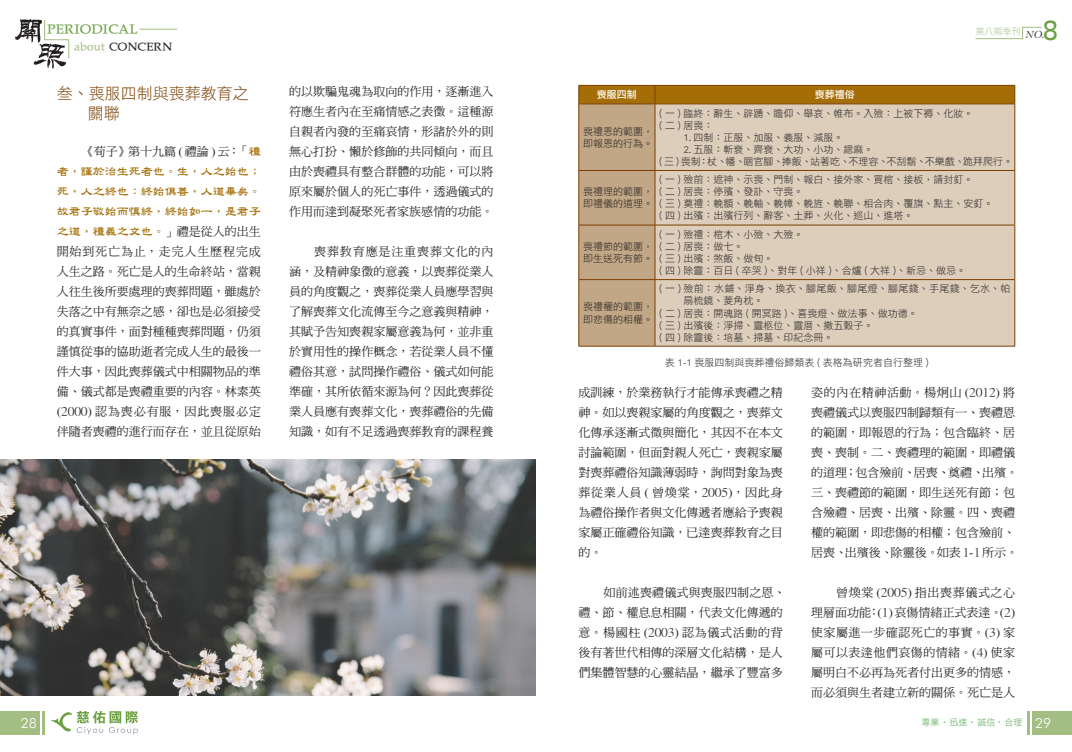
<style>
.page{position:relative;width:1072px;height:752px;background:#fff}
.page>*{position:absolute;margin:0;border:0;box-sizing:border-box;transform-origin:0 0}
.t1{font:25px "Antique Olive";color:#6ba043}
.內文{font:16px/20px "DF Li Hei Std W3";color:#7c3e00}
.t2{font:14px "DF Wei Bei Md HKP BF";color:#6ba043}
.t3{font:300 14px "Futura BT";color:#fff}
.內文-2{font:12px/20px "DF Ming Md HKP BF";color:#231f20;text-align:justify}
.t4{font:12px "DF Wei Bei Md HKP BF";color:#231f20}
.內文-3{font:10px/12px "DF Li Hei Std W3";color:#231f20}
.內文-4{font:10px/12px "DF Li Hei Std W3";letter-spacing:.03em;color:#231f20}
.內文-5{font:10px "DF Li Hei Std W5";color:#fff}
.t5{font:italic 700 10px "Bernhard Modern BT";color:#3e3e3f}
.t6{font:9px "DF Li Hei Lt HK BF";color:#4ba447}
.t7{font:9px "DF Li Hei Lt HK BF";color:#a3bd83}
.s1{color:#a3bd83}
.s2{font-family:"DF Li Shu W7 HKP BF";color:#a46d05}
.s3{font-family:"Futura BT";font-weight:300;font-size:14px;color:#fff}
</style>
<div class="page">
<svg style="left:578px;top:85px;width:437px;height:261px;background:#d2bfa4"></svg>
<hr style="left:578px;top:104px;width:77px;height:1px;background:#7c3e00">
<hr style="left:578px;top:104px;width:1px;height:66px;background:#7c3e00">
<hr style="left:655px;top:104px;width:360px;height:1px;background:#7c3e00">
<hr style="left:654px;top:104px;width:1px;height:66px;background:#7c3e00">
<hr style="left:1014px;top:104px;width:1px;height:66px;background:#7c3e00">
<hr style="left:578px;top:170px;width:77px;height:1px;background:#7c3e00">
<hr style="left:578px;top:171px;width:1px;height:54px;background:#7c3e00">
<hr style="left:655px;top:170px;width:360px;height:1px;background:#7c3e00">
<hr style="left:654px;top:171px;width:1px;height:54px;background:#7c3e00">
<hr style="left:1014px;top:171px;width:1px;height:54px;background:#7c3e00">
<hr style="left:578px;top:225px;width:77px;height:1px;background:#7c3e00">
<hr style="left:578px;top:225px;width:1px;height:54px;background:#7c3e00">
<hr style="left:655px;top:225px;width:360px;height:1px;background:#7c3e00">
<hr style="left:654px;top:225px;width:1px;height:54px;background:#7c3e00">
<hr style="left:1014px;top:225px;width:1px;height:54px;background:#7c3e00">
<hr style="left:578px;top:279px;width:77px;height:1px;background:#7c3e00">
<hr style="left:578px;top:280px;width:1px;height:66px;background:#7c3e00">
<hr style="left:655px;top:279px;width:360px;height:1px;background:#7c3e00">
<hr style="left:654px;top:280px;width:1px;height:66px;background:#7c3e00">
<hr style="left:1014px;top:280px;width:1px;height:66px;background:#7c3e00">
<hr style="left:578px;top:346px;width:77px;height:1px;background:#7c3e00">
<hr style="left:655px;top:346px;width:360px;height:1px;background:#7c3e00">
<img style="left:0;top:459px;width:536px;height:235px">
<div style="left:0;top:710px;width:40px;height:24px;background:#a3bd83"></div>
<div style="left:1032px;top:710px;width:40px;height:24px;background:#a3bd83"></div>
<hr style="left:43px;top:710px;width:2px;height:24px;background:#a3bd83">
<hr style="left:1026px;top:710px;width:3px;height:24px;background:#a3bd83">
<img style="left:34px;top:42px;width:32px;height:26px">
<img style="left:15px;top:20px;width:27px;height:22px">
<svg style="left:44px;top:19px;width:25px;height:40px"></svg>
<svg style="left:975px;top:27px;width:67px;height:12px"></svg>
<hr style="left:140px;top:29px;width:37px;height:1px;background:#a3bd83">
<svg style="left:51px;top:710px;width:87px;height:24px"></svg>
<p class="t2" style="left:47px;top:21px;width:92px">PERIODICAL</p>
<p class="t4" style="left:74px;top:40px;width:100px"><span class="s1">about</span> CONCERN</p>
<p class="內文" style="left:88px;top:83px;width:162px;text-indent:-31px">叁、喪服四制與喪葬教育之關聯</p>
<p class="內文-2" style="left:57px;top:141px;width:206px;text-indent:25px">《荀子》第十九篇 ( 禮論 ) 云：「<span class="s2">禮者，謹於治生死者也。生，人之始也；死，人之終也：終始俱善，人道畢矣。故君子敬始而慎終，終始如一，是君子之道，禮義之文也。</span>」禮是從人的出生開始到死亡為止，走完人生歷程完成人生之路。死亡是人的生命終站，當親人往生後所要處理的喪葬問題，雖處於失落之中有無奈之感，卻也是必須接受的真實事件，面對種種喪葬問題，仍須謹慎從事的協助逝者完成人生的最後一件大事，因此喪葬儀式中相關物品的準備、儀式都是喪禮重要的內容。林素英(2000) 認為喪必有服，因此喪服必定伴隨者喪禮的進行而存在，並且從原始</p>
<p class="內文-2" style="left:289px;top:82px;width:206px">的以欺騙鬼魂為取向的作用，逐漸進入符應生者內在至痛情感之表徵。這種源自親者內發的至痛哀情，形諸於外的則無心打扮、懶於修飾的共同傾向，而且由於喪禮具有整合群體的功能，可以將原來屬於個人的死亡事件，透過儀式的作用而達到凝聚死者家族感情的功能。</p>
<p class="內文-2" style="left:289px;top:241px;width:206px;text-indent:25px">喪葬教育應是注重喪葬文化的內涵，及精神象徵的意義，以喪葬從業人員的角度觀之，喪葬從業人員應學習與了解喪葬文化流傳至今之意義與精神，其賦予告知喪親家屬意義為何，並非重於實用性的操作概念，若從業人員不懂禮俗其意，試問操作禮俗、儀式如何能準確，其所依循來源為何？因此喪葬從業人員應有喪葬文化，喪葬禮俗的先備知識，如有不足透過喪葬教育的課程養</p>
<p class="t5" style="left:1025px;top:28px;width:21px">NO.</p>
<h1 class="t1" style="left:1043px;top:14px;width:16px">8</h1>
<p class="t7" style="left:975px;top:27px;width:46px">第八期季刊</p>
<p class="內文-5" style="left:597px;top:89px;width:41px">喪服四制</p>
<p class="內文-5" style="left:815px;top:89px;width:41px">喪葬禮俗</p>
<p class="內文-3" style="left:583px;top:125px;width:72px">喪禮恩的範圍，即報恩的行為。</p>
<p class="內文-3" style="left:659px;top:107px;width:316px">( 一 ) 臨終：辭生、辟踴、瞻仰、舉哀、帷布。入殮：上被下褥、化妝。</p>
<p class="內文-3" style="left:659px;top:119px;width:56px">(二)居喪：</p>
<p class="內文-3" style="left:683px;top:131px;width:161px">1. 四制：正服、加服、義服、減服。</p>
<p class="內文-3" style="left:683px;top:143px;width:191px">2. 五服：斬衰、齊衰、大功、小功、緦麻。</p>
<p class="內文-3" style="left:659px;top:155px;width:355px">( 三 ) 喪制：杖、幡、睏官腳、捧飯、站著吃、不理容、不刮鬍、不樂戲、跪拜爬行。</p>
<p class="內文-3" style="left:583px;top:185px;width:72px">喪禮理的範圍，即禮儀的道理。</p>
<p class="內文-3" style="left:583px;top:240px;width:72px">喪禮節的範圍，即生送死有節。</p>
<p class="內文-3" style="left:583px;top:300px;width:72px">喪禮權的範圍，即悲傷的相權。</p>
<p class="內文-3" style="left:659px;top:173px;width:316px">( 一 ) 殮前：遮神、示喪、門制、報白、接外家、買棺、接板，請封釘。</p>
<p class="內文-3" style="left:659px;top:185px;width:146px">( 二 ) 居喪：停殯、發訃、守喪。</p>
<p class="內文-3" style="left:659px;top:197px;width:336px">( 三 ) 奠禮：輓額、輓軸、輓幛、輓旌、輓聯、相合肉、覆旗、點主、安釘。</p>
<p class="內文-3" style="left:659px;top:209px;width:256px">( 四 ) 出殯：出殯行列、辭客、土葬、火化、巡山、進塔。</p>
<p class="內文-3" style="left:659px;top:228px;width:146px">( 一 ) 殮禮：棺木、小殮、大殮。</p>
<p class="內文-3" style="left:659px;top:240px;width:86px">( 二 ) 居喪：做七。</p>
<p class="內文-3" style="left:659px;top:252px;width:116px">( 三 ) 出殯：煞飯、做旬。</p>
<p class="內文-3" style="left:659px;top:264px;width:308px">( 四 ) 除靈：百日 ( 卒哭 )、對年 ( 小祥 )、合爐 ( 大祥 )、新忌、做忌。</p>
<p class="內文-4" style="left:683px;top:282px;width:329px;text-indent:-24px">( 一 ) 殮前：水鋪、淨身、換衣、腳尾飯、腳尾燈、腳尾錢、手尾錢、乞水、帕扇梳鏡、菱角枕。</p>
<p class="內文-3" style="left:659px;top:306px;width:260px">( 二 ) 居喪：開魂路 ( 開冥路 )、喜喪燈、做法事、做功德。</p>
<p class="內文-3" style="left:659px;top:318px;width:216px">( 三 ) 出殯後：淨掃、靈柩位、靈厝、撒五穀子。</p>
<p class="內文-3" style="left:659px;top:330px;width:176px">( 四 ) 除靈後：培墓、掃墓、印紀念冊。</p>
<p class="內文-3" style="left:665px;top:356px;width:265px">表 1-1 喪服四制與喪葬禮俗歸類表 ( 表格為研究者自行整理 )</p>
<p class="內文-2" style="left:578px;top:382px;width:206px">成訓練，於業務執行才能傳承喪禮之精神。如以喪親家屬的角度觀之，喪葬文化傳承逐漸式微與簡化，其因不在本文討論範圍，但面對親人死亡，喪親家屬對喪葬禮俗知識薄弱時，詢問對象為喪葬從業人員 ( 曾煥棠，2005)，因此身為禮俗操作者與文化傳遞者應給予喪親家屬正確禮俗知識，已達喪葬教育之目的。</p>
<p class="內文-2" style="left:578px;top:582px;width:209px;text-align:left;text-indent:25px">如前述喪禮儀式與喪服四制之恩、禮、節、權息息相關，代表文化傳遞的意。楊國柱 (2003) 認為儀式活動的背後有著世代相傳的深層文化結構，是人們集體智慧的心靈結晶，繼承了豐富多</p>
<p class="內文-2" style="left:811px;top:382px;width:209px;text-align:left">姿的內在精神活動。楊炯山 (2012) 將喪禮儀式以喪服四制歸類有一、喪禮恩的範圍，即報恩的行為；包含臨終、居喪、喪制。二、喪禮理的範圍，即禮儀的道理；包含殮前、居喪、奠禮、出殯。三、喪禮節的範圍，即生送死有節；包含殮禮、居喪、出殯、除靈。四、喪禮權的範圍，即悲傷的相權；包含殮前、居喪、出殯後、除靈後。如表 1-1 所示。</p>
<p class="內文-2" style="left:811px;top:582px;width:206px;text-indent:25px">曾煥棠 (2005) 指出喪葬儀式之心理層面功能：(1)哀傷情緒正式表達。(2)使家屬進一步確認死亡的事實。(3) 家屬可以表達他們哀傷的情緒。(4) 使家屬明白不必再為死者付出更多的情感，而必須與生者建立新的關係。死亡是人</p>
<p class="t3" style="left:21px;top:714px;width:18px">28</p>
<p class="t6" style="left:921px;top:717px;width:131px">專業‧迅速‧誠信 ‧合理 <span class="s3">29</span></p>
</div>
